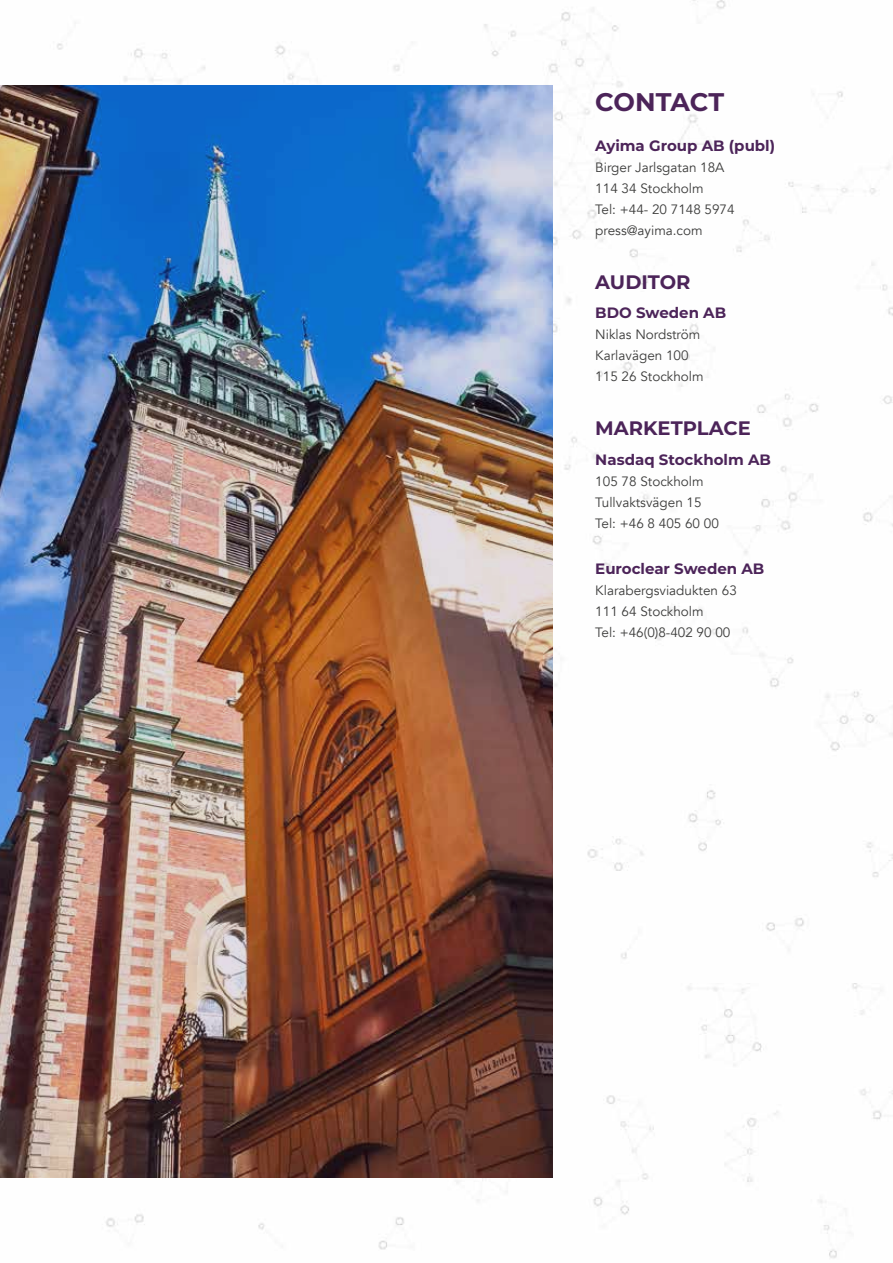
<style>
.page{position:relative;width:893px;height:1263px;background:#fff}
.page>*{position:absolute;margin:0;border:0;box-sizing:border-box;transform-origin:0 0}
.t1{font:700 25.5px "Montserrat";letter-spacing:-.01em;color:#4c2459}
.t2{font:700 19.5px "Montserrat";color:#4c2459}
.t3{font:700 15px "Montserrat";color:#4c2459}
.t4{font:13.5px/21px "Avenir";color:#3c3c3b}
</style>
<div class="page">
<img style="left:57px;top:0;width:836px;height:1259px">
<img style="left:0;top:85px;width:553px;height:1093px">
<h1 class="t1" style="left:595px;top:83px;width:130px">CONTACT</h1>
<p class="t3" style="left:595px;top:135px;width:181px">Ayima Group AB (publ)</p>
<p class="t4" style="left:595px;top:157px;width:141px">Birger Jarlsgatan 18A<br>114 34 Stockholm<br>Tel: +44- 20 7148 5974 press@ayima.com</p>
<h2 class="t2" style="left:595px;top:268px;width:97px">AUDITOR</h2>
<p class="t3" style="left:595px;top:302px;width:132px">BDO Sweden AB</p>
<p class="t4" style="left:595px;top:324px;width:110px">Niklas Nordström<br>Karlavägen 100<br>115 26 Stockholm</p>
<h2 class="t2" style="left:595px;top:414px;width:157px">MARKETPLACE</h2>
<p class="t3" style="left:595px;top:449px;width:177px">Nasdaq Stockholm AB</p>
<p class="t4" style="left:595px;top:471px;width:125px">105 78 Stockholm<br>Tullvaktsvägen 15<br>Tel: +46 8 405 60 00</p>
<p class="t3" style="left:595px;top:558px;width:171px">Euroclear Sweden AB</p>
<p class="t4" style="left:595px;top:580px;width:143px">Klarabergsviadukten 63<br>111 64 Stockholm<br>Tel: +46(0)8-402 90 00</p>
</div>
